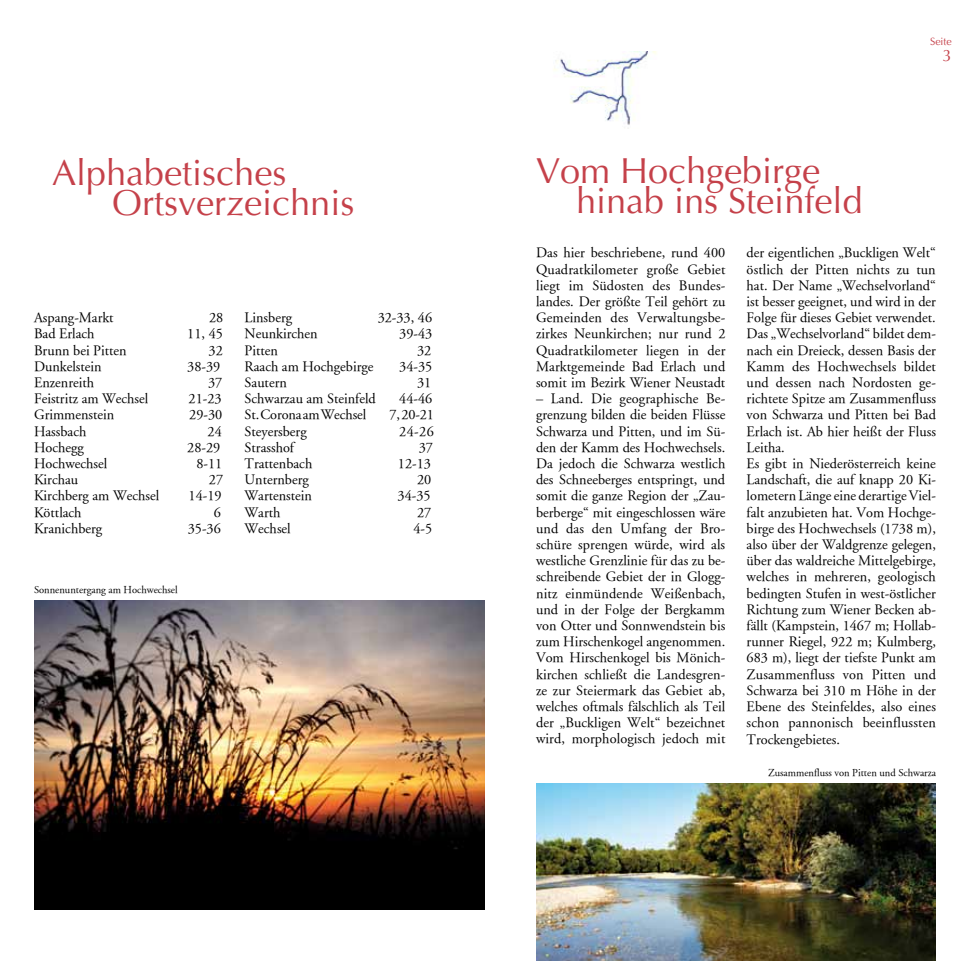
<style>
.page{position:relative;width:970px;height:961px;background:#fff}
.page>*{position:absolute;margin:0;border:0;box-sizing:border-box;transform-origin:0 0}
.t1{font:36px/30px "Optima";color:#c5414a}
.t2{font:16.5px "Optima";color:#c5414a}
.t3{font:14.25px/16.2px "Adobe Garamond";color:#000;text-align:justify}
.t4{font:10.5px "Adobe Garamond";color:#000}
.t5{font:10.5px "Optima";color:#c5414a}
</style>
<div class="page">
<img style="left:34px;top:600px;width:451px;height:310px">
<img style="left:553px;top:52px;width:103px;height:73px">
<img style="left:536px;top:783px;width:399px;height:178px">
<h1 class="t1" style="left:112px;top:158px;width:244px;text-indent:-60px">Alphabetisches<br>Ortsverzeichnis</h1>
<p class="t3" style="left:34px;top:310px;width:81px">Aspang-Markt</p>
<p class="t3" style="left:209px;top:310px;width:16px">28</p>
<p class="t3" style="left:34px;top:326px;width:62px">Bad Erlach</p>
<p class="t3" style="left:187px;top:326px;width:37px">11, 45</p>
<p class="t3" style="left:34px;top:342px;width:94px">Brunn bei Pitten</p>
<p class="t3" style="left:208px;top:342px;width:16px">32</p>
<p class="t3" style="left:34px;top:358px;width:69px">Dunkelstein</p>
<p class="t3" style="left:187px;top:358px;width:35px">38-39</p>
<p class="t3" style="left:34px;top:375px;width:62px">Enzenreith</p>
<p class="t3" style="left:208px;top:375px;width:16px">37</p>
<p class="t3" style="left:34px;top:391px;width:116px">Feistritz am Wechsel</p>
<p class="t3" style="left:189px;top:391px;width:35px">21-23</p>
<p class="t3" style="left:34px;top:407px;width:82px">Grimmenstein</p>
<p class="t3" style="left:189px;top:407px;width:35px">29-30</p>
<p class="t3" style="left:34px;top:423px;width:54px">Hassbach</p>
<p class="t3" style="left:208px;top:423px;width:16px">24</p>
<p class="t3" style="left:34px;top:440px;width:51px">Hochegg</p>
<p class="t3" style="left:187px;top:440px;width:35px">28-29</p>
<p class="t3" style="left:34px;top:456px;width:75px">Hochwechsel</p>
<p class="t3" style="left:196px;top:456px;width:27px">8-11</p>
<p class="t3" style="left:34px;top:472px;width:46px">Kirchau</p>
<p class="t3" style="left:209px;top:472px;width:16px">27</p>
<p class="t3" style="left:34px;top:488px;width:127px">Kirchberg am Wechsel</p>
<p class="t3" style="left:189px;top:488px;width:35px">14-19</p>
<p class="t3" style="left:34px;top:504px;width:49px">Köttlach</p>
<p class="t3" style="left:214px;top:504px;width:9px">6</p>
<p class="t3" style="left:34px;top:521px;width:70px">Kranichberg</p>
<p class="t3" style="left:188px;top:521px;width:35px">35-36</p>
<p class="t4" style="left:34px;top:584px;width:145px">Sonnenuntergang am Hochwechsel</p>
<p class="t3" style="left:244px;top:310px;width:49px">Linsberg</p>
<p class="t3" style="left:377px;top:310px;width:56px">32-33, 46</p>
<p class="t3" style="left:244px;top:326px;width:75px">Neunkirchen</p>
<p class="t3" style="left:399px;top:326px;width:35px">39-43</p>
<p class="t3" style="left:244px;top:342px;width:35px">Pitten</p>
<p class="t3" style="left:417px;top:342px;width:16px">32</p>
<p class="t3" style="left:244px;top:359px;width:130px">Raach am Hochgebirge</p>
<p class="t3" style="left:399px;top:359px;width:35px">34-35</p>
<p class="t3" style="left:244px;top:375px;width:44px">Sautern</p>
<p class="t3" style="left:417px;top:375px;width:16px">31</p>
<p class="t3" style="left:244px;top:391px;width:133px">Schwarzau am Steinfeld</p>
<p class="t3" style="left:399px;top:391px;width:35px">44-46</p>
<p class="t3" style="left:244px;top:407px;width:123px">St. Corona am Wechsel</p>
<p class="t3" style="left:389px;top:407px;width:46px">7, 20-21</p>
<p class="t3" style="left:244px;top:423px;width:64px">Steyersberg</p>
<p class="t3" style="left:399px;top:423px;width:36px">24-26</p>
<p class="t3" style="left:244px;top:440px;width:51px">Strasshof</p>
<p class="t3" style="left:419px;top:440px;width:16px">37</p>
<p class="t3" style="left:244px;top:456px;width:69px">Trattenbach</p>
<p class="t3" style="left:398px;top:456px;width:35px">12-13</p>
<p class="t3" style="left:244px;top:472px;width:66px">Unternberg</p>
<p class="t3" style="left:417px;top:472px;width:16px">20</p>
<p class="t3" style="left:244px;top:488px;width:69px">Wartenstein</p>
<p class="t3" style="left:397px;top:488px;width:35px">34-35</p>
<p class="t3" style="left:244px;top:504px;width:37px">Warth</p>
<p class="t3" style="left:417px;top:504px;width:16px">27</p>
<p class="t3" style="left:244px;top:521px;width:48px">Wechsel</p>
<p class="t3" style="left:413px;top:521px;width:20px">4-5</p>
<p class="t5" style="left:930px;top:34px;width:23px">Seite</p>
<p class="t2" style="left:942px;top:45px;width:11px">3</p>
<h1 class="t1" style="left:576px;top:157px;width:288px;text-indent:-40px">Vom Hochgebirge hinab ins Steinfeld</h1>
<p class="t3" style="left:536px;top:245px;width:191px">Das hier beschriebene, rund 400<br>Quadratkilometer große Gebiet liegt im Südosten des Bundes&shy;landes. Der größte Teil gehört zu Gemeinden des Verwaltungsbe&shy;zirkes Neunkirchen; nur rund 2<br>Quadratkilometer liegen in der Marktgemeinde Bad Erlach und somit im Bezirk Wiener Neustadt</p>
<p class="t3" style="left:536px;top:391px;width:191px">– Land. Die geographische Be&shy;grenzung bilden die beiden Flüsse Schwarza und Pitten, und im Sü&shy;den der Kamm des Hochwechsels.<br>Da jedoch die Schwarza westlich des Schneeberges entspringt, und somit die ganze Region der „Zau&shy;berberge“ mit eingeschlossen wäre und das den Umfang der Bro&shy;schüre sprengen würde, wird als westliche Grenzlinie für das zu be&shy;schreibende Gebiet der in Glogg&shy;nitz einmündende Weißenbach, und in der Folge der Bergkamm von Otter und Sonnwendstein bis zum Hirschenkogel angenommen.<br>Vom Hirschenkogel bis Mönich&shy;kirchen schließt die Landesgren&shy;ze zur Steiermark das Gebiet ab, welches oftmals fälschlich als Teil der „Buckligen Welt“ bezeichnet wird, morphologisch jedoch mit</p>
<p class="t3" style="left:746px;top:245px;width:191px;text-align:left">der eigentlichen „Buckligen Welt“ östlich der Pitten nichts zu tun hat. Der Name „Wechselvorland“ ist besser geeignet, und wird in der<br>Folge für dieses Gebiet verwendet.<br>Das „Wechselvorland“ bildet dem&shy;nach ein Dreieck, dessen Basis der<br>Kamm des Hochwechsels bildet und dessen nach Nordosten ge&shy;richtete Spitze am Zusammenfluss von Schwarza und Pitten bei Bad<br>Erlach ist. Ab hier heißt der Fluss<br>Leitha.<br>Es gibt in Niederösterreich keine<br>Landschaft, die auf knapp 20 Ki&shy;lometern Länge eine derartige Viel&shy;falt anzubieten hat. Vom Hochge&shy;birge des Hochwechsels (1738 m), also über der Waldgrenze gelegen, über das waldreiche Mittelgebirge, welches in mehreren, geologisch bedingten Stufen in west-östlicher<br>Richtung zum Wiener Becken ab&shy;fällt (Kampstein, 1467 m; Hollab&shy;runner Riegel, 922 m; Kulmberg,<br>683 m), liegt der tiefste Punkt am<br>Zusammenfluss von Pitten und<br>Schwarza bei 310 m Höhe in der<br>Ebene des Steinfeldes, also eines schon pannonisch beeinflussten<br>Trockengebietes.</p>
<p class="t4" style="left:768px;top:767px;width:169px">Zusammenfluss von Pitten und Schwarza</p>
</div>
